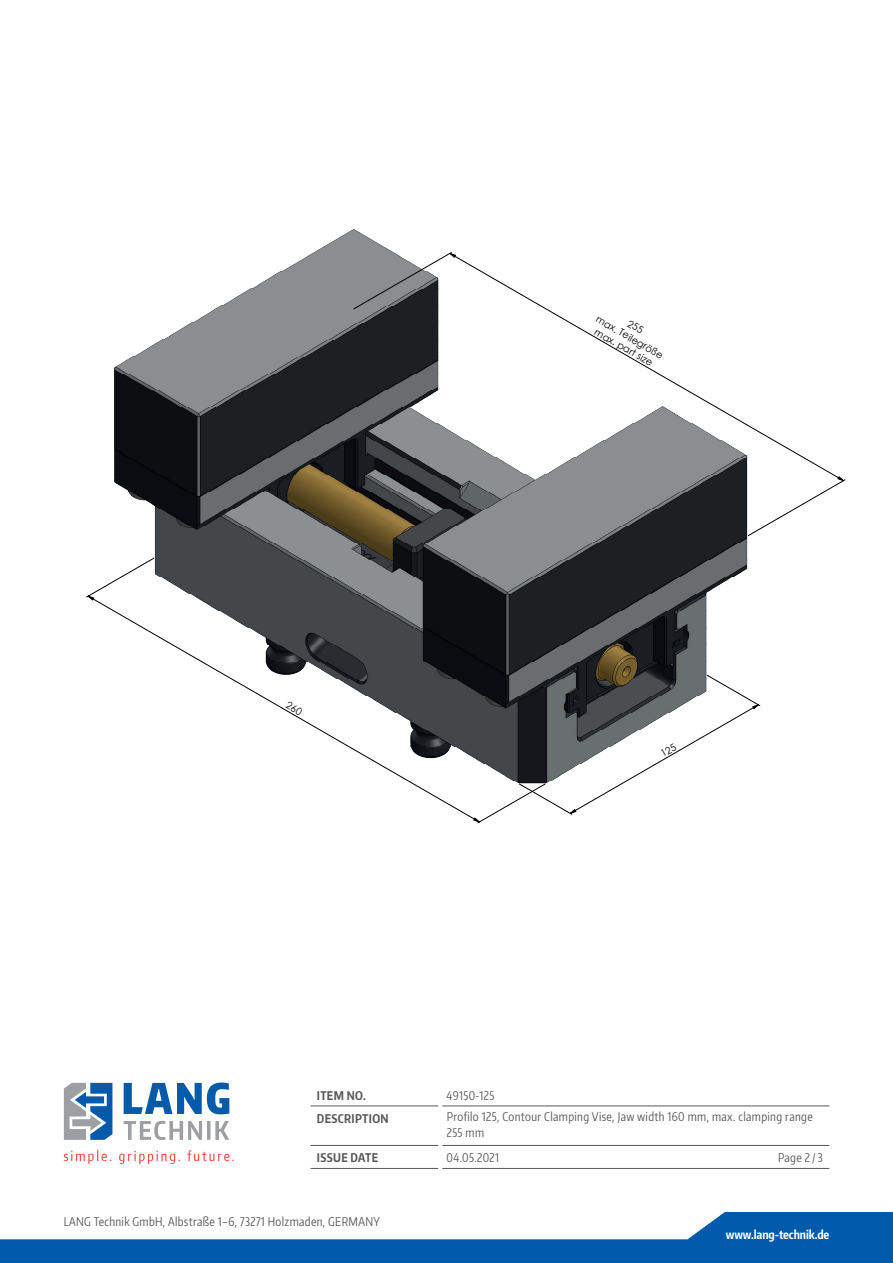
<style>
.page{position:relative;width:893px;height:1263px;background:#fff}
.page>*{position:absolute;margin:0;border:0;box-sizing:border-box;transform-origin:0 0}
.t1{font:12px/16.5px "Encode Sans Compressed";letter-spacing:.03em;color:#57585a}
.t2{font:700 12px "Encode Sans Compressed";letter-spacing:.03em;color:#57585a}
.t3{font:700 12px "Encode Sans Compressed";letter-spacing:-.01em;color:#fff}
.t4{font:9.9px "Century Gothic";color:#000001}
</style>
<div class="page">
<svg style="left:0;top:1212px;width:893px;height:51px;fill:#015aaa"></svg>
<svg style="left:124px;top:1082px;width:105px;height:32px"></svg>
<svg style="left:124px;top:1121px;width:105px;height:19px"></svg>
<svg style="left:64px;top:1083px;width:48px;height:57px"></svg>
<svg style="left:64px;top:1150px;width:170px;height:14px"></svg>
<hr style="left:311px;top:1106px;width:127px;height:1px;background:#57585a">
<hr style="left:442px;top:1106px;width:387px;height:1px;background:#57585a">
<hr style="left:311px;top:1145px;width:127px;height:1px;background:#57585a">
<hr style="left:442px;top:1145px;width:387px;height:1px;background:#57585a">
<hr style="left:311px;top:1168px;width:127px;height:1px;background:#57585a">
<hr style="left:442px;top:1168px;width:387px;height:1px;background:#57585a">
<img style="left:113px;top:229px;width:648px;height:595px">
<svg style="left:353px;top:252px;width:492px;height:284px"></svg>
<svg style="left:86px;top:558px;width:460px;height:265px"></svg>
<svg style="left:450px;top:253px;width:393px;height:228px"></svg>
<svg style="left:88px;top:596px;width:391px;height:226px"></svg>
<svg style="left:285px;top:701px;width:18px;height:14px"></svg>
<svg style="left:519px;top:675px;width:241px;height:140px"></svg>
<svg style="left:627px;top:319px;width:17px;height:15px"></svg>
<p class="t4" style="left:600px;top:312px;width:77px;rotate:30deg">max. Teilegröße</p>
<p class="t4" style="left:599px;top:325px;width:67px;rotate:30deg">max. part size</p>
<p class="t2" style="left:317px;top:1087px;width:51px">ITEM NO.</p>
<p class="t1" style="left:447px;top:1086px;width:49px">49150-125</p>
<p class="t2" style="left:317px;top:1110px;width:73px">DESCRIPTION</p>
<p class="t1" style="left:447px;top:1107px;width:367px">Profilo 125, Contour Clamping Vise, Jaw width 160 mm, max. clamping range<br>255 mm</p>
<p class="t2" style="left:317px;top:1150px;width:63px">ISSUE DATE</p>
<p class="t1" style="left:447px;top:1149px;width:54px">04.05.2021</p>
<p class="t1" style="left:778px;top:1149px;width:46px">Page 2 / 3</p>
<p class="t1" style="left:64px;top:1212px;width:318px">LANG Technik GmbH, Albstraße 1–6, 73271 Holzmaden, GERMANY</p>
<p class="t3" style="left:726px;top:1227px;width:105px">www.lang-technik.de</p>
</div>
